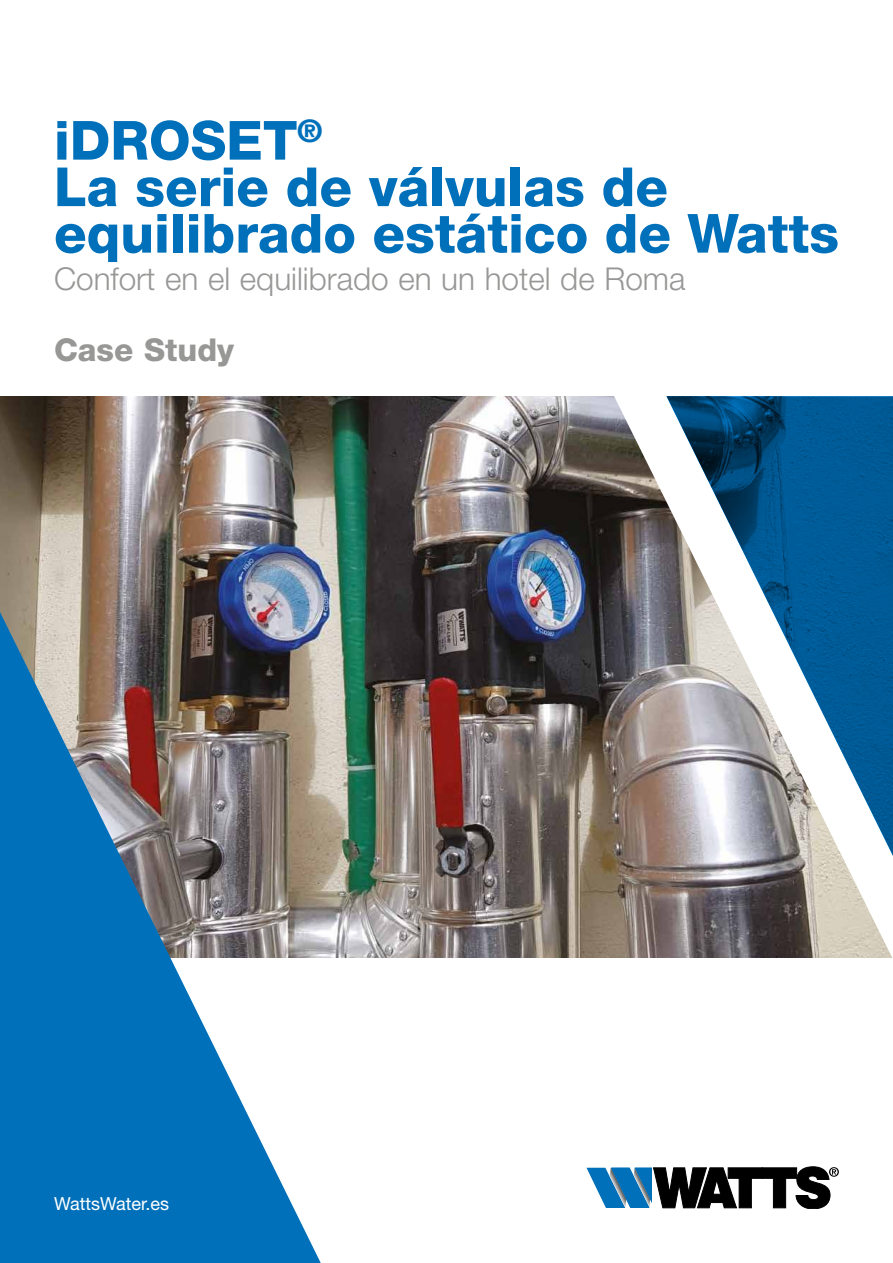
<style>
.page{position:relative;width:893px;height:1263px;background:#fff}
.page>*{position:absolute;margin:0;border:0;box-sizing:border-box;transform-origin:0 0}
.t1{font:800 54px/46.5px "Helvetica Neue LT Std";color:#0070ba}
.t2{font:300 31.5px "Helvetica Neue LT Std";color:#979796}
.t3{font:800 31.5px "Helvetica Neue LT Std";color:#979796}
.t4{font:18px "Helvetica Neue LT Std";color:#fff}
</style>
<div class="page">
<img style="left:0;top:396px;width:614px;height:561px">
<img style="left:0;top:585px;width:327px;height:678px">
<svg style="left:614px;top:396px;width:279px;height:562px;background:#89807c"></svg>
<svg style="left:666px;top:396px;width:227px;height:486px"></svg>
<svg style="left:586px;top:1167px;width:253px;height:42px"></svg>
<p class="t1" style="left:54px;top:117px;width:786px">iDROSET<sup>®<br></sup>La serie de válvulas de equilibrado estático de Watts</p>
<p class="t2" style="left:54px;top:260px;width:633px">Confort en el equilibrado en un hotel de Roma</p>
<p class="t3" style="left:54px;top:331px;width:182px">Case Study</p>
<p class="t4" style="left:54px;top:1193px;width:117px">WattsWater.es</p>
</div>
